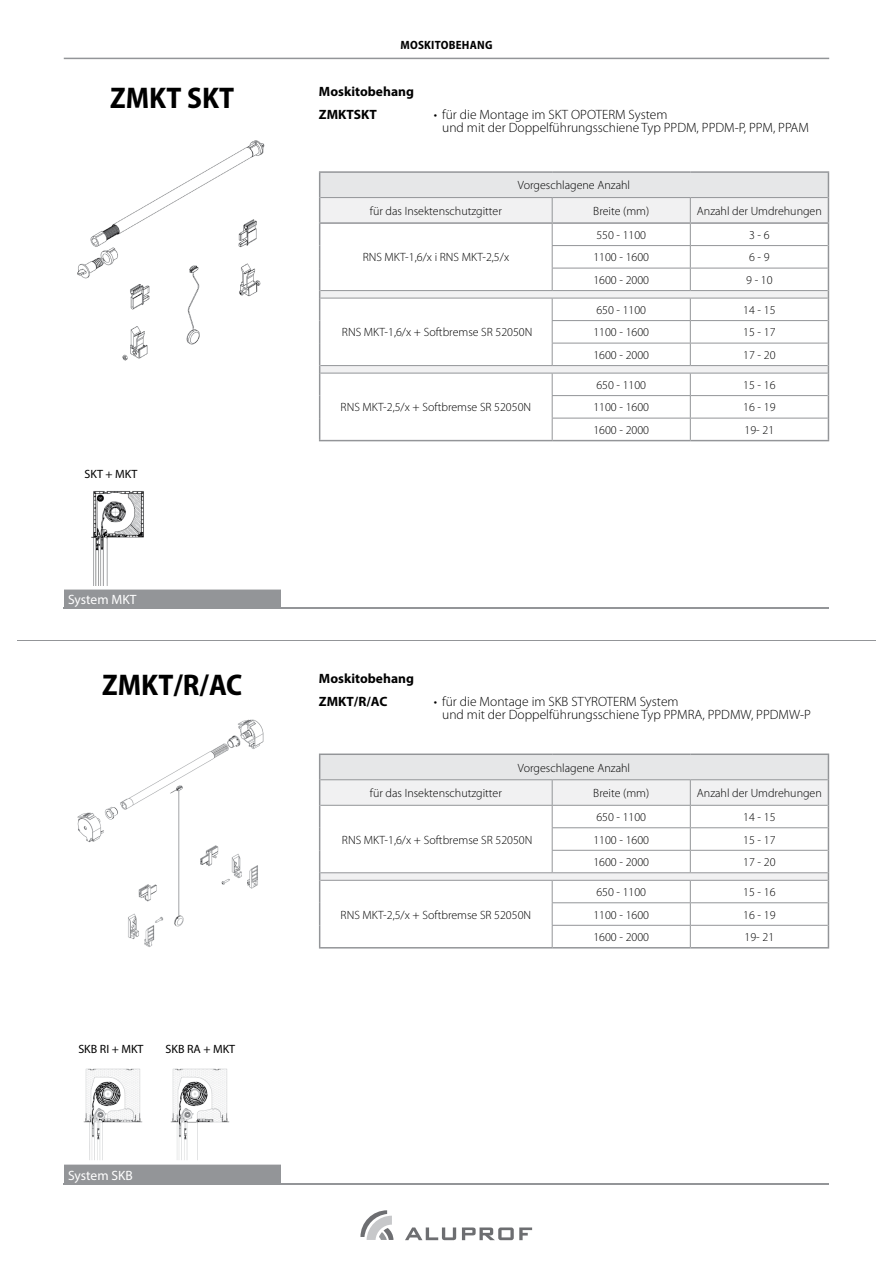
<style>
.page{position:relative;width:893px;height:1263px;background:#fff}
.page>*{position:absolute;margin:0;border:0;box-sizing:border-box;transform-origin:0 0}
.t1{font:700 semi-condensed 30px "Myriad Pro";color:#000}
.t2{font:300 13.5px/13.5px "Myriad Pro";color:#000}
.t3{font:700 13.5px "Myriad Pro";color:#000}
.t4{font:13.5px "Myriad Pro";color:#fff}
.t5{font:300 12px "Myriad Pro";color:#000}
.t6{font:12px "Myriad Pro";color:#000}
.t7{font:700 semi-condensed 12px "Myriad Pro";letter-spacing:.02em;color:#000}
</style>
<div class="page">
<svg style="left:360px;top:1210px;width:33px;height:30px"></svg>
<svg style="left:405px;top:1227px;width:51px;height:13px"></svg>
<svg style="left:462px;top:1227px;width:70px;height:13px"></svg>
<hr style="left:64px;top:58px;width:765px;height:1px;background:#939598">
<div style="left:320px;top:172px;width:508px;height:26px;background:#e6e7e8"></div>
<svg style="left:320px;top:198px;width:508px;height:175px"></svg>
<hr style="left:320px;top:197px;width:232px;height:1px;background:#939598">
<hr style="left:552px;top:197px;width:138px;height:1px;background:#939598">
<hr style="left:690px;top:197px;width:138px;height:1px;background:#939598">
<hr style="left:552px;top:245px;width:138px;height:1px;background:#939598">
<hr style="left:690px;top:245px;width:138px;height:1px;background:#939598">
<hr style="left:552px;top:268px;width:138px;height:1px;background:#939598">
<hr style="left:690px;top:268px;width:138px;height:1px;background:#939598">
<hr style="left:319px;top:171px;width:233px;height:2px;background:#939598">
<hr style="left:552px;top:171px;width:138px;height:2px;background:#939598">
<hr style="left:690px;top:171px;width:139px;height:2px;background:#939598">
<hr style="left:319px;top:440px;width:233px;height:1px;background:#939598">
<hr style="left:552px;top:440px;width:138px;height:1px;background:#939598">
<hr style="left:690px;top:440px;width:139px;height:1px;background:#939598">
<hr style="left:319px;top:222px;width:233px;height:2px;background:#939598">
<hr style="left:552px;top:222px;width:138px;height:2px;background:#939598">
<hr style="left:690px;top:222px;width:139px;height:2px;background:#939598">
<svg style="left:319px;top:173px;width:1px;height:267px"></svg>
<svg style="left:828px;top:173px;width:1px;height:267px"></svg>
<hr style="left:320px;top:298px;width:232px;height:1px;background:#939598">
<hr style="left:552px;top:298px;width:138px;height:1px;background:#939598">
<hr style="left:690px;top:298px;width:138px;height:1px;background:#939598">
<hr style="left:552px;top:320px;width:138px;height:1px;background:#939598">
<hr style="left:690px;top:320px;width:138px;height:1px;background:#939598">
<hr style="left:552px;top:343px;width:138px;height:1px;background:#939598">
<svg style="left:552px;top:298px;width:1px;height:67px"></svg>
<hr style="left:690px;top:343px;width:138px;height:1px;background:#939598">
<svg style="left:690px;top:298px;width:1px;height:67px"></svg>
<hr style="left:320px;top:365px;width:232px;height:1px;background:#939598">
<hr style="left:552px;top:365px;width:138px;height:1px;background:#939598">
<hr style="left:690px;top:365px;width:138px;height:1px;background:#939598">
<hr style="left:320px;top:373px;width:232px;height:1px;background:#939598">
<hr style="left:552px;top:373px;width:138px;height:1px;background:#939598">
<hr style="left:690px;top:373px;width:138px;height:1px;background:#939598">
<hr style="left:552px;top:395px;width:138px;height:1px;background:#939598">
<hr style="left:690px;top:395px;width:138px;height:1px;background:#939598">
<hr style="left:552px;top:418px;width:138px;height:1px;background:#939598">
<svg style="left:552px;top:373px;width:1px;height:67px"></svg>
<hr style="left:690px;top:418px;width:138px;height:1px;background:#939598">
<svg style="left:690px;top:373px;width:1px;height:67px"></svg>
<svg style="left:552px;top:198px;width:1px;height:92px"></svg>
<svg style="left:690px;top:198px;width:1px;height:92px"></svg>
<hr style="left:320px;top:290px;width:232px;height:1px;background:#939598">
<hr style="left:552px;top:290px;width:138px;height:1px;background:#939598">
<hr style="left:690px;top:290px;width:138px;height:1px;background:#939598">
<div style="left:320px;top:754px;width:508px;height:26px;background:#e6e7e8"></div>
<svg style="left:320px;top:780px;width:508px;height:100px"></svg>
<hr style="left:320px;top:779px;width:232px;height:1px;background:#939598">
<hr style="left:552px;top:779px;width:138px;height:1px;background:#939598">
<hr style="left:690px;top:779px;width:138px;height:1px;background:#939598">
<hr style="left:319px;top:753px;width:233px;height:2px;background:#939598">
<hr style="left:552px;top:753px;width:138px;height:2px;background:#939598">
<hr style="left:690px;top:753px;width:139px;height:2px;background:#939598">
<hr style="left:319px;top:947px;width:233px;height:1px;background:#939598">
<hr style="left:552px;top:947px;width:138px;height:1px;background:#939598">
<hr style="left:690px;top:947px;width:139px;height:1px;background:#939598">
<svg style="left:319px;top:755px;width:1px;height:192px"></svg>
<svg style="left:828px;top:755px;width:1px;height:192px"></svg>
<hr style="left:320px;top:805px;width:232px;height:1px;background:#939598">
<hr style="left:552px;top:805px;width:138px;height:1px;background:#939598">
<hr style="left:690px;top:805px;width:138px;height:1px;background:#939598">
<hr style="left:552px;top:827px;width:138px;height:1px;background:#939598">
<hr style="left:690px;top:827px;width:138px;height:1px;background:#939598">
<hr style="left:552px;top:850px;width:138px;height:1px;background:#939598">
<svg style="left:552px;top:780px;width:1px;height:92px"></svg>
<hr style="left:690px;top:850px;width:138px;height:1px;background:#939598">
<svg style="left:690px;top:780px;width:1px;height:92px"></svg>
<hr style="left:320px;top:872px;width:232px;height:1px;background:#939598">
<hr style="left:552px;top:872px;width:138px;height:1px;background:#939598">
<hr style="left:690px;top:872px;width:138px;height:1px;background:#939598">
<hr style="left:320px;top:880px;width:232px;height:1px;background:#939598">
<hr style="left:552px;top:880px;width:138px;height:1px;background:#939598">
<hr style="left:690px;top:880px;width:138px;height:1px;background:#939598">
<hr style="left:552px;top:902px;width:138px;height:1px;background:#939598">
<hr style="left:690px;top:902px;width:138px;height:1px;background:#939598">
<hr style="left:552px;top:925px;width:138px;height:1px;background:#939598">
<svg style="left:552px;top:881px;width:1px;height:66px"></svg>
<hr style="left:690px;top:925px;width:138px;height:1px;background:#939598">
<svg style="left:690px;top:881px;width:1px;height:66px"></svg>
<hr style="left:64px;top:607px;width:765px;height:2px;background:#939598">
<div style="left:64px;top:589px;width:217px;height:20px;background:#939598"></div>
<hr style="left:64px;top:1183px;width:765px;height:2px;background:#939598">
<div style="left:64px;top:1164px;width:217px;height:20px;background:#939598"></div>
<img style="left:91px;top:491px;width:53px;height:94px">
<img style="left:77px;top:140px;width:188px;height:221px">
<img style="left:170px;top:1068px;width:60px;height:92px">
<img style="left:83px;top:1068px;width:60px;height:92px">
<img style="left:77px;top:719px;width:187px;height:228px">
<h1 class="t1" style="left:110px;top:82px;width:126px">ZMKT SKT</h1>
<p class="t6" style="left:85px;top:467px;width:54px">SKT + MKT</p>
<p class="t4" style="left:68px;top:591px;width:70px">System MKT</p>
<h1 class="t1" style="left:102px;top:668px;width:142px">ZMKT/R/AC</h1>
<p class="t6" style="left:78px;top:1042px;width:67px">SKB RI + MKT</p>
<p class="t6" style="left:166px;top:1042px;width:71px">SKB RA + MKT</p>
<p class="t4" style="left:68px;top:1166px;width:66px">System SKB</p>
<p class="t7" style="left:400px;top:38px;width:94px">MOSKITOBEHANG</p>
<p class="t3" style="left:319px;top:83px;width:97px">Moskitobehang</p>
<p class="t3" style="left:319px;top:105px;width:59px">ZMKTSKT</p>
<p class="t2" style="left:442px;top:108px;width:368px;text-indent:-9px">• für die Montage im SKT OPOTERM System<br>und mit der Doppelführungsschiene Typ PPDM, PPDM-P, PPM, PPAM</p>
<p class="t5" style="left:518px;top:179px;width:114px">Vorgeschlagene Anzahl</p>
<p class="t5" style="left:370px;top:204px;width:133px">für das Insektenschutzgitter</p>
<p class="t5" style="left:593px;top:204px;width:57px">Breite (mm)</p>
<p class="t5" style="left:697px;top:204px;width:126px">Anzahl der Umdrehungen</p>
<p class="t5" style="left:363px;top:251px;width:148px">RNS MKT-1,6/x i RNS MKT-2,5/x</p>
<p class="t5" style="left:596px;top:228px;width:51px">550 - 1100</p>
<p class="t5" style="left:749px;top:228px;width:22px">3 - 6</p>
<p class="t5" style="left:593px;top:251px;width:57px">1100 - 1600</p>
<p class="t5" style="left:749px;top:251px;width:22px">6 - 9</p>
<p class="t5" style="left:593px;top:273px;width:57px">1600 - 2000</p>
<p class="t5" style="left:746px;top:273px;width:28px">9 - 10</p>
<p class="t5" style="left:342px;top:326px;width:192px">RNS MKT-1,6/x + Softbremse SR 52050N</p>
<p class="t5" style="left:341px;top:401px;width:192px">RNS MKT-2,5/x + Softbremse SR 52050N</p>
<p class="t5" style="left:596px;top:303px;width:51px">650 - 1100</p>
<p class="t5" style="left:743px;top:303px;width:34px">14 - 15</p>
<p class="t5" style="left:593px;top:326px;width:57px">1100 - 1600</p>
<p class="t5" style="left:743px;top:326px;width:34px">15 - 17</p>
<p class="t5" style="left:593px;top:348px;width:57px">1600 - 2000</p>
<p class="t5" style="left:743px;top:348px;width:34px">17 - 20</p>
<p class="t5" style="left:596px;top:378px;width:51px">650 - 1100</p>
<p class="t5" style="left:743px;top:378px;width:34px">15 - 16</p>
<p class="t5" style="left:593px;top:401px;width:57px">1100 - 1600</p>
<p class="t5" style="left:743px;top:401px;width:34px">16 - 19</p>
<p class="t5" style="left:593px;top:423px;width:57px">1600 - 2000</p>
<p class="t5" style="left:745px;top:423px;width:31px">19- 21</p>
<p class="t3" style="left:319px;top:670px;width:97px">Moskitobehang</p>
<p class="t3" style="left:319px;top:692px;width:70px">ZMKT/R/AC</p>
<p class="t2" style="left:442px;top:695px;width:370px;text-indent:-9px">• für die Montage im SKB STYROTERM System<br>und mit der Doppelführungsschiene Typ PPMRA, PPDMW, PPDMW-P</p>
<p class="t5" style="left:518px;top:761px;width:114px">Vorgeschlagene Anzahl</p>
<p class="t5" style="left:370px;top:786px;width:133px">für das Insektenschutzgitter</p>
<p class="t5" style="left:593px;top:786px;width:57px">Breite (mm)</p>
<p class="t5" style="left:697px;top:786px;width:126px">Anzahl der Umdrehungen</p>
<p class="t5" style="left:342px;top:833px;width:192px">RNS MKT-1,6/x + Softbremse SR 52050N</p>
<p class="t5" style="left:596px;top:810px;width:51px">650 - 1100</p>
<p class="t5" style="left:743px;top:810px;width:34px">14 - 15</p>
<p class="t5" style="left:593px;top:833px;width:57px">1100 - 1600</p>
<p class="t5" style="left:743px;top:833px;width:34px">15 - 17</p>
<p class="t5" style="left:593px;top:855px;width:57px">1600 - 2000</p>
<p class="t5" style="left:743px;top:855px;width:34px">17 - 20</p>
<p class="t5" style="left:341px;top:908px;width:192px">RNS MKT-2,5/x + Softbremse SR 52050N</p>
<p class="t5" style="left:596px;top:885px;width:51px">650 - 1100</p>
<p class="t5" style="left:743px;top:885px;width:34px">15 - 16</p>
<p class="t5" style="left:593px;top:908px;width:57px">1100 - 1600</p>
<p class="t5" style="left:743px;top:908px;width:34px">16 - 19</p>
<p class="t5" style="left:593px;top:930px;width:57px">1600 - 2000</p>
<p class="t5" style="left:745px;top:930px;width:31px">19- 21</p>
</div>
